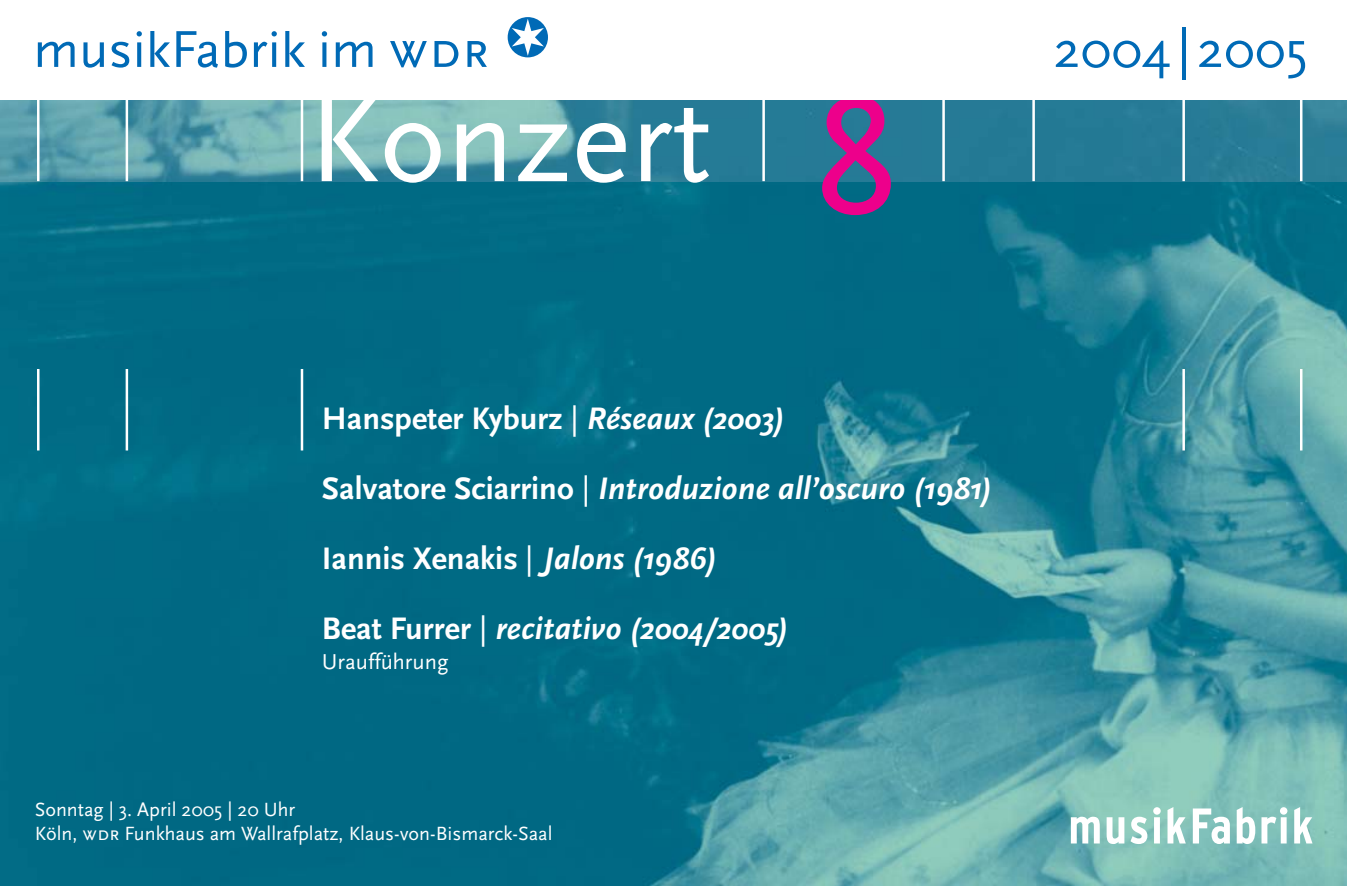
<style>
.page{position:relative;width:1347px;height:886px;background:#fff}
.page>*{position:absolute;margin:0;border:0;box-sizing:border-box;transform-origin:0 0}
.t1{font:170px "Scala Sans Caps";color:#ed008b}
.t2{font:125px "Scala Sans";color:#fff}
.t3{font:54.25px "Scala Sans";color:#006ab6}
.t4{font:700 condensed 50px "Interstate";letter-spacing:.03em;color:#fff}
.t5{font:italic 700 32.5px/70px "Scala Sans";color:#fff}
.t6{font:22.5px "Scala Sans";color:#fff}
.t7{font:20px/23.8px "Scala Sans";color:#fff}
.s1{font-family:"Scala Sans Caps"}
.s2{font-style:normal}
.s3{font-weight:400;font-style:normal}
</style>
<div class="page">
<img style="left:0;top:181px;width:1346px;height:705px">
<hr style="left:1182px;top:369px;width:2px;height:81px;background:#fff">
<img style="left:0;top:100px;width:1346px;height:81px">
<hr style="left:37px;top:369px;width:3px;height:81px;background:#fff">
<hr style="left:126px;top:369px;width:2px;height:81px;background:#fff">
<hr style="left:301px;top:369px;width:2px;height:81px;background:#fff">
<hr style="left:1299px;top:369px;width:3px;height:81px;background:#fff">
<hr style="left:126px;top:100px;width:2px;height:81px;background:#fff">
<hr style="left:301px;top:100px;width:2px;height:81px;background:#fff">
<hr style="left:37px;top:100px;width:2px;height:81px;background:#fff">
<svg style="left:507px;top:17px;width:41px;height:40px"></svg>
<svg style="left:512px;top:19px;width:32px;height:37px"></svg>
<hr style="left:762px;top:100px;width:3px;height:81px;background:#fff">
<hr style="left:942px;top:100px;width:2px;height:81px;background:#fff">
<hr style="left:1032px;top:100px;width:2px;height:81px;background:#fff">
<hr style="left:1182px;top:100px;width:2px;height:81px;background:#fff">
<hr style="left:1299px;top:100px;width:3px;height:81px;background:#fff">
<h3 class="t3" style="left:33px;top:29px;width:457px">musikFabrik im <span class="s1">wdr</span></h3>
<h2 class="t2" style="left:308px;top:93px;width:404px">Konzert</h2>
<h1 class="t1" style="left:814px;top:54px;width:86px">8</h1>
<h3 class="t3" style="left:1053px;top:29px;width:256px">2004|2005</h3>
<p class="t5" style="left:322px;top:385px;width:671px"><span class="s2">Hanspeter Kyburz</span> <span class="s3">|</span> Réseaux (2003)<br><span class="s2">Salvatore Sciarrino</span> <span class="s3">|</span> Introduzione all’oscuro (1981)<br><span class="s2">Iannis Xenakis</span> <span class="s3">|</span> Jalons (1986)<br><span class="s2">Beat Furrer</span> <span class="s3">|</span> recitativo (2004/2005)</p>
<p class="t6" style="left:322px;top:653px;width:128px">Uraufführung</p>
<p class="t7" style="left:35px;top:799px;width:519px">Sonntag | 3. April 2005 | 20 Uhr<br>Köln, <span class="s1">wdr</span> Funkhaus am Wallrafplatz, Klaus-von-Bismarck-Saal</p>
<h3 class="t4" style="left:1068px;top:807px;width:247px">musikFabrik</h3>
</div>
